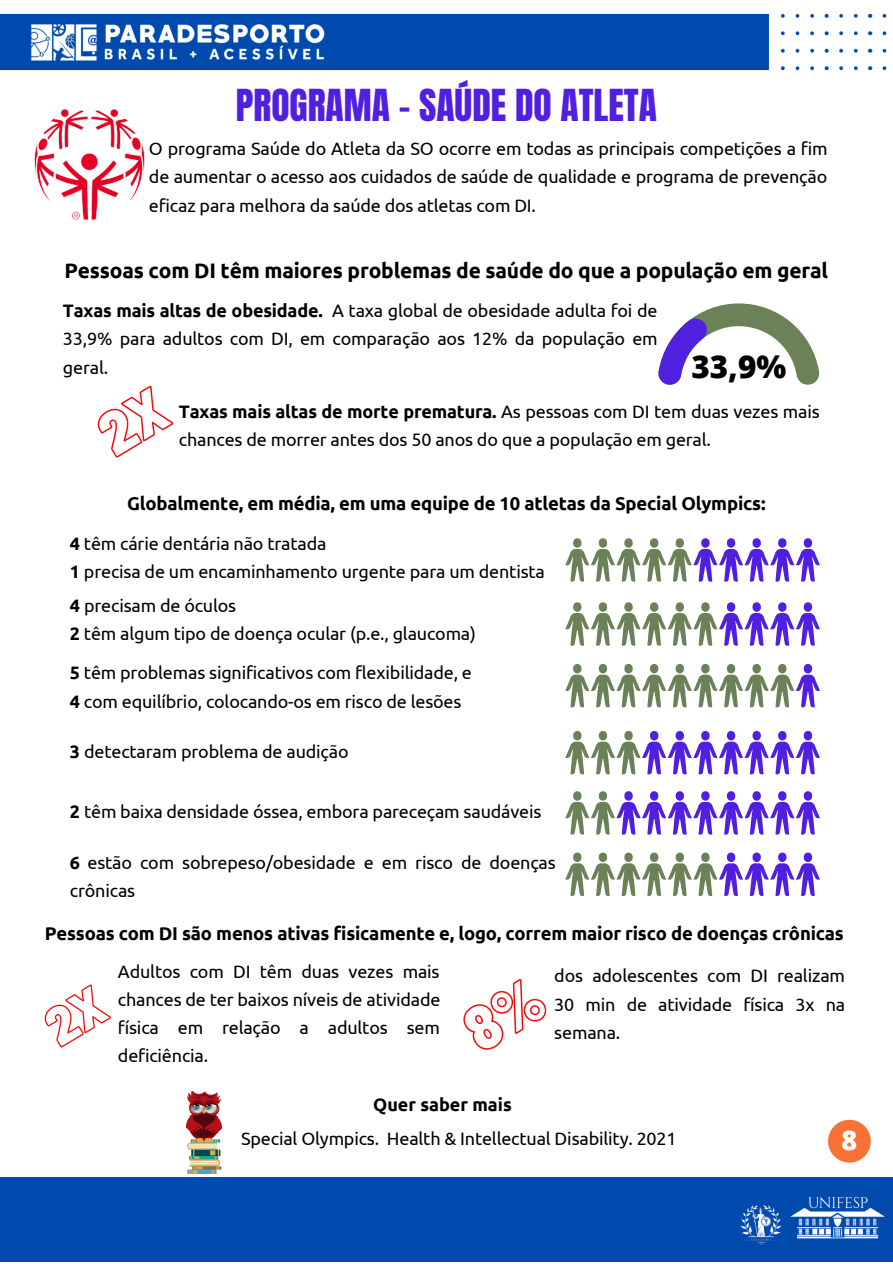
<style>
.page{position:relative;width:893px;height:1264px;background:#fff}
.page>*{position:absolute;margin:0;border:0;box-sizing:border-box;transform-origin:0 0}
.t1{font:37.5px "Anton";color:#511fdf}
.t2{font:800 31.5px "Open Sans";color:#000}
.t3{font:800 27px "Open Sans";color:#fdfdfd}
.t4{font:700 21px "Ubuntu";letter-spacing:-.01em;color:#000}
.t5{font:700 18.45px "Ubuntu";letter-spacing:-.01em;color:#000}
.t6{font:18px/28px "Ubuntu";letter-spacing:-.01em;color:#000;text-align:justify}
.t7{font:700 18px "Ubuntu";color:#000}
.s1{font-weight:700}
</style>
<div class="page">
<svg style="left:828px;top:1119px;width:42px;height:43px"></svg>
<img style="left:0;top:13px;width:887px;height:58px">
<div style="left:0;top:1177px;width:892px;height:84px;background:#004aad"></div>
<img style="left:34px;top:109px;width:111px;height:111px">
<svg style="left:658px;top:303px;width:161px;height:82px"></svg>
<svg style="left:565px;top:538px;width:254px;height:43px"></svg>
<svg style="left:97px;top:385px;width:77px;height:73px"></svg>
<svg style="left:565px;top:602px;width:126px;height:43px"></svg>
<svg style="left:719px;top:602px;width:100px;height:43px"></svg>
<svg style="left:565px;top:664px;width:126px;height:43px"></svg>
<svg style="left:796px;top:664px;width:23px;height:43px"></svg>
<svg style="left:565px;top:731px;width:203px;height:43px"></svg>
<svg style="left:565px;top:791px;width:178px;height:43px"></svg>
<svg style="left:565px;top:852px;width:126px;height:44px"></svg>
<svg style="left:719px;top:852px;width:100px;height:44px"></svg>
<svg style="left:44px;top:984px;width:67px;height:64px"></svg>
<svg style="left:463px;top:979px;width:84px;height:71px"></svg>
<img style="left:186px;top:1091px;width:35px;height:82px">
<p class="t1" style="left:236px;top:79px;width:422px">PROGRAMA - SAÚDE DO ATLETA</p>
<p class="t6" style="left:149px;top:135px;width:680px">O programa Saúde do Atleta da SO ocorre em todas as principais competições a fim de aumentar o acesso aos cuidados de saúde de qualidade e programa de prevenção eficaz para melhora da saúde dos atletas com DI.</p>
<p class="t4" style="left:65px;top:259px;width:765px">Pessoas com DI têm maiores problemas de saúde do que a população em geral</p>
<p class="t6" style="left:63px;top:296px;width:596px"><span class="s1">Taxas mais altas de obesidade.</span> A taxa global de obesidade adulta foi de 33,9% para adultos com DI, em comparação aos 12% da população em geral.</p>
<p class="t2" style="left:691px;top:344px;width:96px">33,9%</p>
<p class="t6" style="left:179px;top:397px;width:642px"><span class="s1">Taxas mais altas de morte prematura.</span> As pessoas com DI tem duas vezes mais chances de morrer antes dos 50 anos do que a população em geral.</p>
<p class="t5" style="left:127px;top:492px;width:639px">Globalmente, em média, em uma equipe de 10 atletas da Special Olympics:</p>
<p class="t6" style="left:70px;top:529px;width:258px"><span class="s1">4</span> têm cárie dentária não tratada</p>
<p class="t6" style="left:70px;top:557px;width:476px"><span class="s1">1</span> precisa de um encaminhamento urgente para um dentista</p>
<p class="t6" style="left:70px;top:591px;width:168px"><span class="s1">4</span> precisam de óculos</p>
<p class="t6" style="left:70px;top:619px;width:407px"><span class="s1">2</span> têm algum tipo de doença ocular (p.e., glaucoma)</p>
<p class="t6" style="left:70px;top:658px;width:403px"><span class="s1">5</span> têm problemas significativos com flexibilidade, e</p>
<p class="t6" style="left:70px;top:686px;width:393px"><span class="s1">4</span> com equilíbrio, colocando-os em risco de lesões</p>
<p class="t6" style="left:70px;top:737px;width:280px"><span class="s1">3</span> detectaram problema de audição</p>
<p class="t6" style="left:70px;top:797px;width:473px"><span class="s1">2</span> têm baixa densidade óssea, embora pareceçam saudáveis</p>
<p class="t6" style="left:70px;top:848px;width:487px"><span class="s1">6</span> estão com sobrepeso/obesidade e em risco de doenças crônicas</p>
<p class="t5" style="left:45px;top:923px;width:800px">Pessoas com DI são menos ativas fisicamente e, logo, correm maior risco de doenças crônicas</p>
<p class="t6" style="left:118px;top:957px;width:324px">Adultos com DI têm duas vezes mais chances de ter baixos níveis de atividade física em relação a adultos sem deficiência.</p>
<p class="t6" style="left:554px;top:961px;width:292px">dos adolescentes com DI realizam 30 min de atividade física 3x na semana.</p>
<p class="t7" style="left:373px;top:1093px;width:140px">Quer saber mais</p>
<p class="t6" style="left:241px;top:1123px;width:437px">Special Olympics. Health &amp; Intellectual Disability. 2021</p>
<p class="t3" style="left:841px;top:1121px;width:17px">8</p>
</div>
